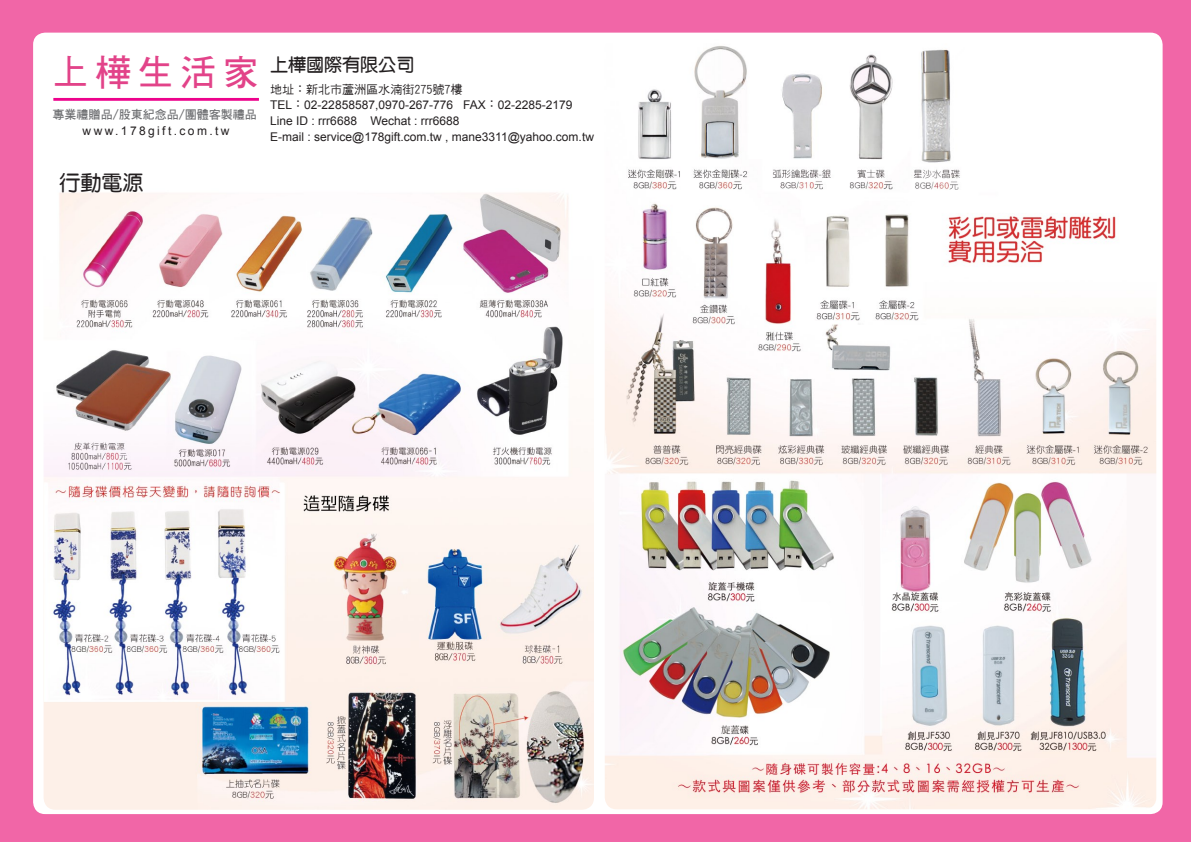
<style>
.page{position:relative;width:1191px;height:842px;background:#f166a7}
.page>*{position:absolute;margin:0;border:0;box-sizing:border-box;transform-origin:0 0}
.t1{font:36px "DF Hei W7 WIN BF";letter-spacing:.18em;color:#e24389}
.t2{font:21px "DF Yuan W7 WIN BF";color:#231f20}
.t3{font:18px "DF Yuan W7 WIN BF";color:#231f20}
.t4{font:12px/16px "Arial";color:#231f20}
.t5{font:12px "DF Hei W7 WIN BF";color:#6c6d70}
.t6{font:12px "DF Hei W5 WIN BF";color:#231f20}
.s1{font-family:"DF Hei W5 WIN BF"}
</style>
<div class="page">
<div style="left:33px;top:33px;width:1129px;height:781px;background:#fff;border-radius:12px"></div>
<hr style="left:53px;top:98px;width:206px;height:3px;background:#ed028c">
<img style="left:44px;top:188px;width:550px;height:622px;border-radius:12px">
<img style="left:605px;top:38px;width:551px;height:771px;border-radius:12px">
<h1 class="t1" style="left:53px;top:54px;width:207px">上樺生活家</h1>
<p class="t5" style="left:53px;top:108px;width:206px">專業禮贈品/股東紀念品/團體客製禮品</p>
<p class="t4" style="left:83px;top:123px;width:148px">w w w 1. 7 8 g c.tfi o m wt .</p>
<h2 class="t2" style="left:59px;top:172px;width:86px">行動電源</h2>
<h3 class="t3" style="left:270px;top:56px;width:145px">上樺國際有限公司</h3>
<p class="t6" style="left:270px;top:84px;width:193px">地址：新北市蘆洲區水湳街275號樓7</p>
<p class="t4" style="left:370px;top:97px;width:91px;text-indent:-100px">TEL<span class="s1">：</span>02-22858587,0970-267-776<br>Wechat : rrr6688</p>
<p class="t4" style="left:463px;top:97px;width:111px">FAX<span class="s1">：</span>02-2285-2179</p>
<p class="t4" style="left:270px;top:113px;width:325px">Line ID : rrr6688<br>E-mail : service@178gift.com t w. , mane3311@yahoo.com t w.</p>
</div>
